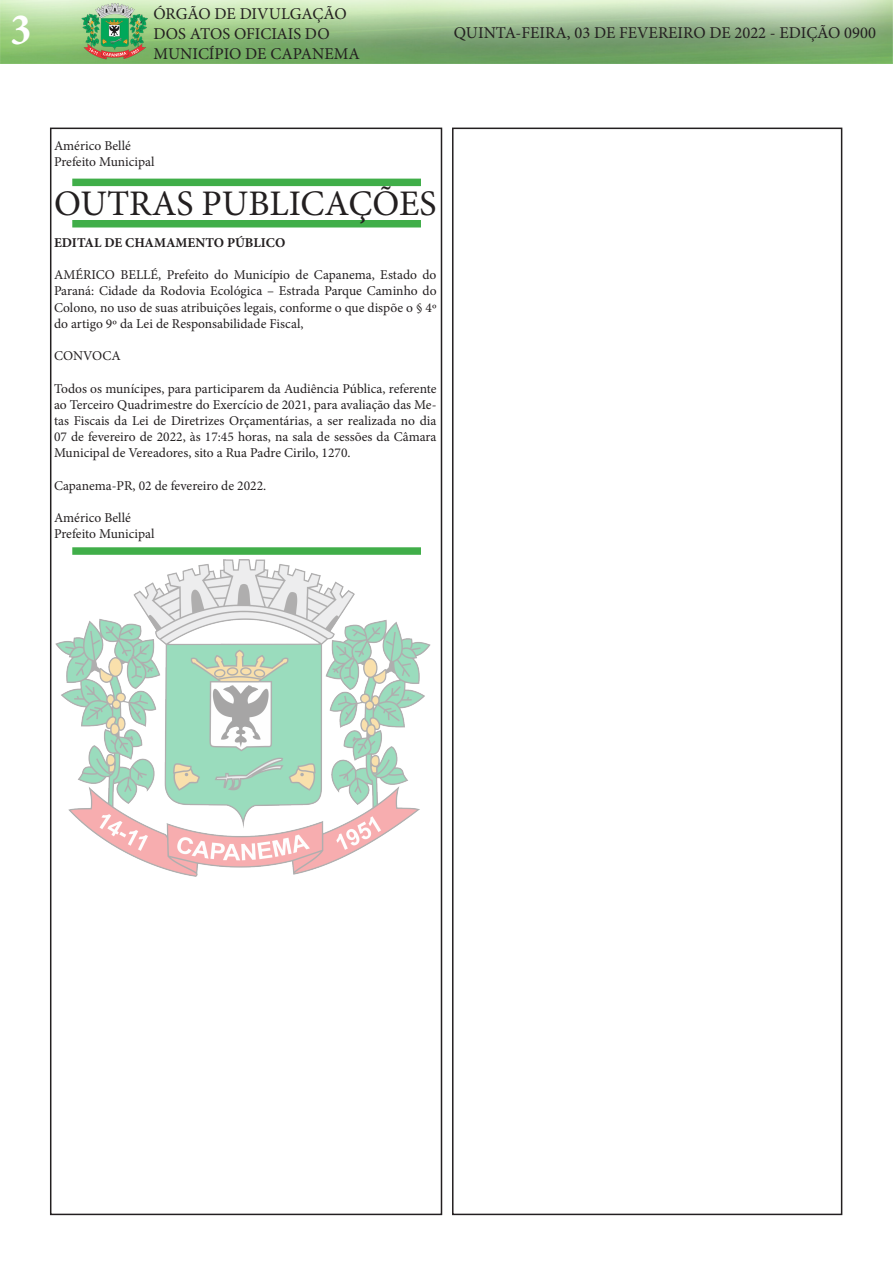
<style>
.page{position:relative;width:893px;height:1263px;background:#fff}
.page>*{position:absolute;margin:0;border:0;box-sizing:border-box;transform-origin:0 0}
.t1{font:700 condensed 45px "Minion Pro";color:#fff}
.t2{font:36px "Minion Pro";color:#231f20}
.t3{font:16.5px/19.8px "Minion Pro";color:#231f20}
.t4{font:13.5px/16.2px "Minion Pro";color:#231f20;text-align:justify}
.t5{font:700 13.5px "Minion Pro";color:#231f20}
</style>
<div class="page">
<div style="left:50px;top:128px;width:392px;height:1087px;border:2px solid #231f20"></div>
<img style="left:0;top:0;width:893px;height:64px">
<div style="left:452px;top:128px;width:390px;height:1087px;border:2px solid #231f20"></div>
<div style="left:72px;top:547px;width:349px;height:8px;background:#40ae49"></div>
<div style="left:72px;top:179px;width:349px;height:7px;background:#40ae49"></div>
<div style="left:72px;top:220px;width:349px;height:7px;background:#40ae49"></div>
<img style="left:56px;top:559px;width:375px;height:317px">
<h1 class="t1" style="left:11px;top:-1px;width:22px">3</h1>
<p class="t3" style="left:153px;top:4px;width:208px">ÓRGÃO DE DIVULGAÇÃO<br>DOS ATOS OFICIAIS DO<br>MUNICÍPIO DE CAPANEMA</p>
<p class="t3" style="left:454px;top:23px;width:424px">QUINTA-FEIRA, 03 DE FEVEREIRO DE 2022 - EDIÇÃO 0900</p>
<p class="t4" style="left:54px;top:137px;width:78px">Américo Bellé</p>
<p class="t4" style="left:54px;top:153px;width:102px">Prefeito Municipal</p>
<p class="t2" style="left:54px;top:180px;width:384px">OUTRAS PUBLICAÇÕES</p>
<p class="t5" style="left:54px;top:233px;width:233px">EDITAL DE CHAMAMENTO PÚBLICO</p>
<p class="t4" style="left:54px;top:267px;width:384px">AMÉRICO BELLÉ, Prefeito do Município de Capanema, Estado do Paraná: Cidade da Rodovia Ecológica – Estrada Parque Caminho do Colono, no uso de suas atribuições legais, conforme o que dispõe o § 4º do artigo 9º da Lei de Responsabilidade Fiscal,</p>
<p class="t4" style="left:54px;top:348px;width:68px">CONVOCA</p>
<p class="t4" style="left:54px;top:380px;width:384px">Todos os munícipes, para participarem da Audiência Pública, referente ao Terceiro Quadrimestre do Exercício de 2021, para avaliação das Me&shy;tas Fiscais da Lei de Diretrizes Orçamentárias, a ser realizada no dia 07 de fevereiro de 2022, às 17:45 horas, na sala de sessões da Câmara Municipal de Vereadores, sito a Rua Padre Cirilo, 1270.</p>
<p class="t4" style="left:54px;top:477px;width:214px">Capanema-PR, 02 de fevereiro de 2022.</p>
<p class="t4" style="left:54px;top:510px;width:78px">Américo Bellé</p>
<p class="t4" style="left:54px;top:526px;width:102px">Prefeito Municipal</p>
</div>
